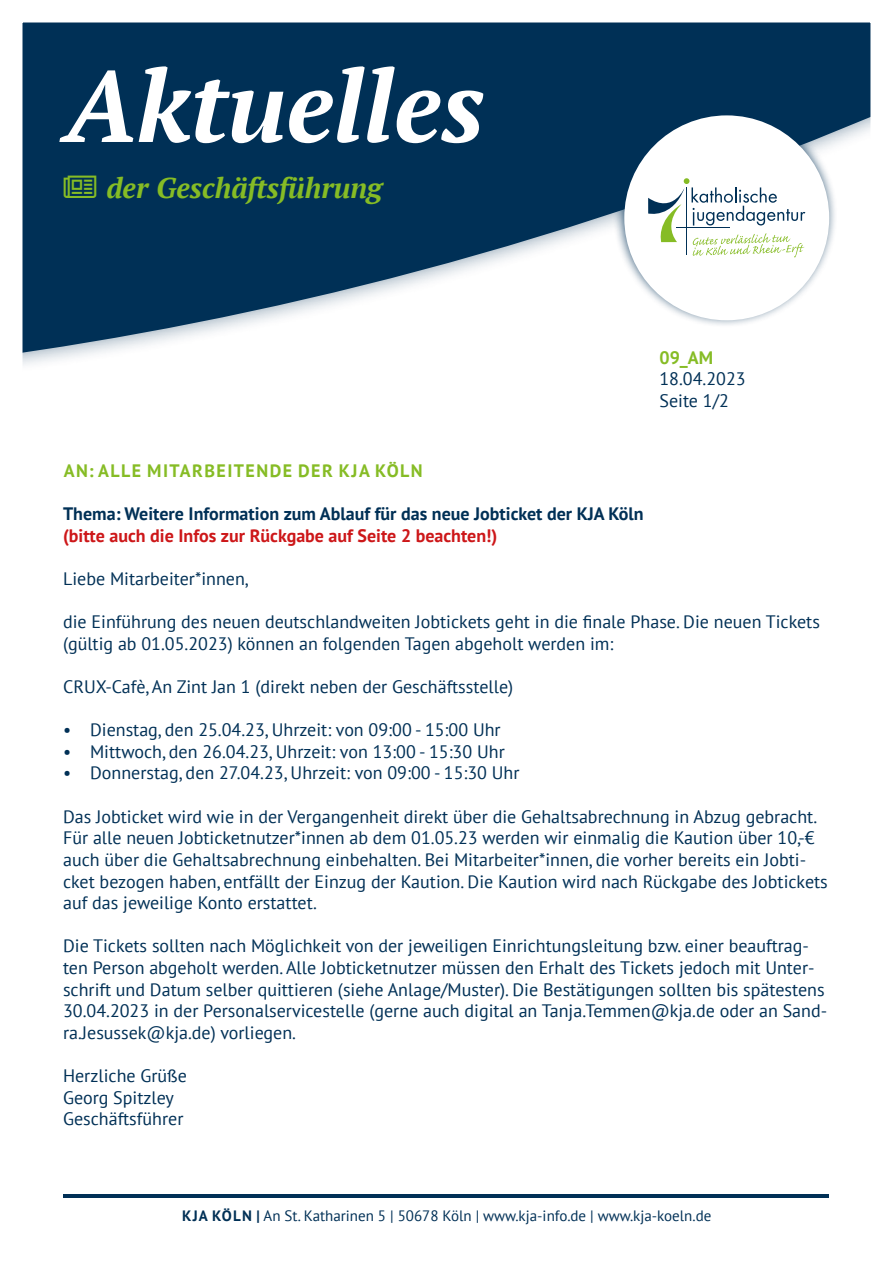
<style>
.page{position:relative;width:893px;height:1263px;background:#fff}
.page>*{position:absolute;margin:0;border:0;box-sizing:border-box;transform-origin:0 0}
.t1{font:italic 700 100.5px "PT Serif";color:#fff}
.t2{font:italic 700 28.5px "PT Serif";color:#86bc25}
.t3{font:18px/21.6px "PT Sans";color:#003056}
.t4{font:700 18px "PT Sans";color:#003056}
.t5{font:700 18px "PT Sans";color:#cd1719}
.t6{font:700 18px "PT Sans";letter-spacing:.08em;color:#86bc25}
.t7{font:15px "PT Sans";color:#003056}
.s1{font-weight:700}
</style>
<div class="page">
<svg style="left:23px;top:23px;width:847px;height:335px;fill:#003056"></svg>
<hr style="left:64px;top:1194px;width:765px;height:3px;background:#003056">
<div style="left:613px;top:102px;width:225px;height:225px;background:#003056;opacity:.75"></div>
<div style="left:624px;top:115px;width:205px;height:205px;background:#fff;border-radius:50%"></div>
<svg style="left:648px;top:178px;width:157px;height:79px"></svg>
<svg style="left:64px;top:175px;width:32px;height:22px"></svg>
<h1 class="t1" style="left:64px;top:40px;width:422px">Aktuelles</h1>
<h2 class="t2" style="left:106px;top:168px;width:277px">der Geschäftsführung</h2>
<p class="t6" style="left:659px;top:345px;width:55px">09_AM</p>
<p class="t3" style="left:659px;top:368px;width:88px">18.04.2023<br>Seite 1/2</p>
<p class="t6" style="left:64px;top:459px;width:360px">AN: ALLE MITARBEITENDE DER KJA KÖLN</p>
<p class="t4" style="left:63px;top:502px;width:582px">Thema: Weitere Information zum Ablauf für das neue Jobticket der KJA Köln</p>
<p class="t5" style="left:63px;top:524px;width:436px">(bitte auch die Infos zur Rückgabe auf Seite 2 beachten!)</p>
<p class="t3" style="left:63px;top:567px;width:187px">Liebe Mitarbeiter*innen,</p>
<p class="t3" style="left:63px;top:611px;width:758px">die Einführung des neuen deutschlandweiten Jobtickets geht in die finale Phase. Die neuen Tickets (gültig ab 01.05.2023) können an folgenden Tagen abgeholt werden im:</p>
<p class="t3" style="left:63px;top:675px;width:452px">CRUX-Cafè, An Zint Jan 1 (direkt neben der Geschäftsstelle)</p>
<p class="t3" style="left:63px;top:719px;width:439px">• Dienstag, den 25.04.23, Uhrzeit: von 09:00 - 15:00 Uhr</p>
<p class="t3" style="left:63px;top:740px;width:443px">• Mittwoch, den 26.04.23, Uhrzeit: von 13:00 - 15:30 Uhr</p>
<p class="t3" style="left:63px;top:762px;width:458px">• Donnerstag, den 27.04.23, Uhrzeit: von 09:00 - 15:30 Uhr</p>
<p class="t3" style="left:63px;top:805px;width:766px">Das Jobticket wird wie in der Vergangenheit direkt über die Gehaltsabrechnung in Abzug gebracht.<br>Für alle neuen Jobticketnutzer*innen ab dem 01.05.23 werden wir einmalig die Kaution über 10,-€ auch über die Gehaltsabrechnung einbehalten. Bei Mitarbeiter*innen, die vorher bereits ein Jobti&shy;cket bezogen haben, entfällt der Einzug der Kaution. Die Kaution wird nach Rückgabe des Jobtickets auf das jeweilige Konto erstattet.</p>
<p class="t3" style="left:63px;top:935px;width:766px">Die Tickets sollten nach Möglichkeit von der jeweiligen Einrichtungsleitung bzw. einer beauftrag&shy;ten Person abgeholt werden. Alle Jobticketnutzer müssen den Erhalt des Tickets jedoch mit Unter&shy;schrift und Datum selber quittieren (siehe Anlage/Muster). Die Bestätigungen sollten bis spätestens 30.04.2023 in der Personalservicestelle (gerne auch digital an Tanja.Temmen@kja.de oder an Sand&shy;ra.Jesussek@kja.de) vorliegen.</p>
<p class="t3" style="left:63px;top:1064px;width:126px">Herzliche Grüße<br>Georg Spitzley<br>Geschäftsführer</p>
<p class="t7" style="left:182px;top:1206px;width:531px"><span class="s1">KJA KÖLN |</span> An St. Katharinen 5 | 50678 Köln | www.kja-info.de | www.kja-koeln.de</p>
</div>
